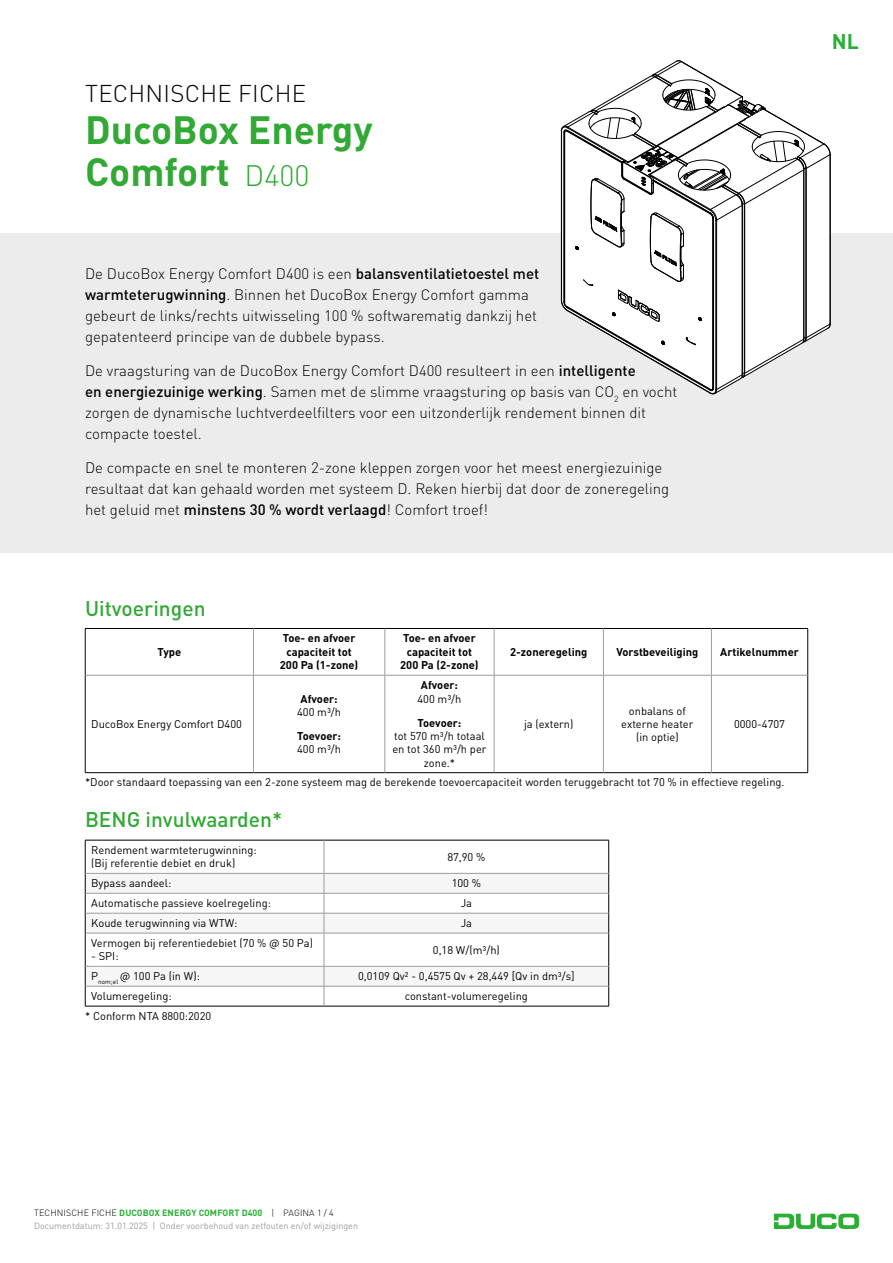
<style>
.page{position:relative;width:893px;height:1263px;background:#fff}
.page>*{position:absolute;margin:0;border:0;box-sizing:border-box;transform-origin:0 0}
.t1{font:700 39px/42px "DINOT";color:#31a934}
.t2{font:300 24px "DINOT";letter-spacing:.01em;color:#020206}
.t3{font:500 21px "DINOT";color:#31a934}
.t4{font:700 21px "DINOT";color:#2aaf35}
.t5{font:300 15px/21px "DINOT";color:#020206}
.t6{font:11.1px/13.4px "DINOT";color:#000;text-align:center}
.t7{font:700 11.1px/13.4px "DINOT";color:#000;text-align:center}
.t8{font:11.1px "DINOT";color:#020206}
.t9{font:11.1px/13.4px "DINOT";color:#020202;text-align:center}
.t10{font:9px "DINOT";color:#9c9c9d}
.t11{font:300 9px "DINOT";letter-spacing:.01em;color:#000}
.s1{font-weight:300;font-size:29.25px}
.s2{font-weight:500}
.s3{font-weight:700;color:#2aaf35}
</style>
<div class="page">
<svg style="left:774px;top:1213px;width:85px;height:16px"></svg>
<div style="left:0;top:234px;width:893px;height:146px;background:#ececec"></div>
<div style="left:0;top:331px;width:893px;height:146px;background:#ececec"></div>
<div style="left:0;top:427px;width:893px;height:125px;background:#ececec"></div>
<hr style="left:85px;top:628px;width:168px;height:1px;background:#000">
<hr style="left:85px;top:629px;width:1px;height:46px;background:#000">
<hr style="left:253px;top:628px;width:132px;height:1px;background:#000">
<hr style="left:385px;top:628px;width:109px;height:1px;background:#000">
<hr style="left:494px;top:628px;width:109px;height:1px;background:#000">
<hr style="left:603px;top:628px;width:108px;height:1px;background:#000">
<hr style="left:711px;top:628px;width:97px;height:1px;background:#000">
<hr style="left:807px;top:629px;width:1px;height:46px;background:#000">
<hr style="left:85px;top:675px;width:1px;height:97px;background:#000">
<hr style="left:807px;top:675px;width:1px;height:97px;background:#000">
<hr style="left:85px;top:772px;width:168px;height:1px;background:#000">
<hr style="left:253px;top:772px;width:132px;height:1px;background:#000">
<hr style="left:385px;top:772px;width:109px;height:1px;background:#000">
<hr style="left:494px;top:772px;width:109px;height:1px;background:#000">
<hr style="left:603px;top:772px;width:108px;height:1px;background:#000">
<hr style="left:711px;top:772px;width:97px;height:1px;background:#000">
<hr style="left:253px;top:629px;width:1px;height:46px;background:#9c9c9d">
<hr style="left:385px;top:629px;width:1px;height:46px;background:#9c9c9d">
<hr style="left:494px;top:629px;width:1px;height:46px;background:#9c9c9d">
<hr style="left:603px;top:629px;width:1px;height:46px;background:#9c9c9d">
<hr style="left:711px;top:629px;width:1px;height:46px;background:#9c9c9d">
<hr style="left:85px;top:675px;width:168px;height:1px;background:#9c9c9d">
<hr style="left:253px;top:675px;width:132px;height:1px;background:#9c9c9d">
<hr style="left:253px;top:675px;width:1px;height:97px;background:#9c9c9d">
<hr style="left:385px;top:675px;width:109px;height:1px;background:#9c9c9d">
<hr style="left:385px;top:675px;width:1px;height:97px;background:#9c9c9d">
<hr style="left:494px;top:675px;width:109px;height:1px;background:#9c9c9d">
<hr style="left:494px;top:675px;width:1px;height:97px;background:#9c9c9d">
<hr style="left:603px;top:675px;width:108px;height:1px;background:#9c9c9d">
<hr style="left:603px;top:675px;width:1px;height:97px;background:#9c9c9d">
<hr style="left:711px;top:675px;width:96px;height:1px;background:#9c9c9d">
<hr style="left:711px;top:675px;width:1px;height:97px;background:#9c9c9d">
<svg style="left:86px;top:841px;width:522px;height:165px"></svg>
<svg style="left:86px;top:874px;width:522px;height:112px;fill:#f6f6f6"></svg>
<hr style="left:85px;top:840px;width:239px;height:1px;background:#000">
<hr style="left:85px;top:840px;width:1px;height:33px;background:#000">
<hr style="left:324px;top:840px;width:285px;height:1px;background:#000">
<hr style="left:608px;top:840px;width:1px;height:33px;background:#000">
<svg style="left:85px;top:874px;width:1px;height:59px"></svg>
<svg style="left:608px;top:874px;width:1px;height:59px"></svg>
<hr style="left:85px;top:933px;width:1px;height:33px;background:#000">
<hr style="left:608px;top:933px;width:1px;height:33px;background:#000">
<svg style="left:85px;top:967px;width:1px;height:39px"></svg>
<svg style="left:608px;top:967px;width:1px;height:39px"></svg>
<hr style="left:85px;top:1006px;width:239px;height:1px;background:#000">
<hr style="left:324px;top:1006px;width:285px;height:1px;background:#000">
<hr style="left:324px;top:840px;width:1px;height:33px;background:#9c9c9d">
<hr style="left:85px;top:873px;width:239px;height:1px;background:#9c9c9d">
<hr style="left:324px;top:873px;width:285px;height:1px;background:#9c9c9d">
<hr style="left:85px;top:893px;width:239px;height:1px;background:#9c9c9d">
<hr style="left:324px;top:893px;width:285px;height:1px;background:#9c9c9d">
<hr style="left:85px;top:913px;width:239px;height:1px;background:#9c9c9d">
<hr style="left:324px;top:913px;width:285px;height:1px;background:#9c9c9d">
<svg style="left:324px;top:874px;width:1px;height:59px"></svg>
<hr style="left:85px;top:933px;width:239px;height:1px;background:#9c9c9d">
<hr style="left:324px;top:933px;width:285px;height:1px;background:#9c9c9d">
<hr style="left:324px;top:933px;width:1px;height:33px;background:#9c9c9d">
<hr style="left:85px;top:966px;width:239px;height:1px;background:#9c9c9d">
<hr style="left:324px;top:966px;width:285px;height:1px;background:#9c9c9d">
<hr style="left:85px;top:986px;width:239px;height:1px;background:#9c9c9d">
<hr style="left:324px;top:986px;width:285px;height:1px;background:#9c9c9d">
<svg style="left:324px;top:966px;width:1px;height:40px"></svg>
<svg style="left:561px;top:60px;width:270px;height:334px"></svg>
<h2 class="t2" style="left:85px;top:77px;width:222px">TECHNISCHE FICHE</h2>
<h1 class="t1" style="left:85px;top:107px;width:289px">DucoBox Energy<br>Comfort <span class="s1">D400</span></h1>
<p class="t5" style="left:85px;top:263px;width:456px">De DucoBox Energy Comfort D400 is een <span class="s2">balansventilatietoestel met warmteterugwinning</span>. Binnen het DucoBox Energy Comfort gamma gebeurt de links/rechts uitwisseling 100 % softwarematig dankzij het gepatenteerd principe van de dubbele bypass.</p>
<p class="t5" style="left:85px;top:360px;width:594px">De vraagsturing van de DucoBox Energy Comfort D400 resulteert in een <span class="s2">intelligente<br>en energiezuinige werking</span>. Samen met de slimme vraagsturing op basis van CO<sub>2</sub> en vocht zorgen de dynamische luchtverdeelfilters voor een uitzonderlijk rendement binnen dit compacte toestel.</p>
<p class="t5" style="left:85px;top:456px;width:586px">De compacte en snel te monteren 2-zone kleppen zorgen voor het meest energiezuinige resultaat dat kan gehaald worden met systeem D. Reken hierbij dat door de zoneregeling het geluid met <span class="s2">minstens 30 % wordt verlaagd</span>! Comfort troef!</p>
<h3 class="t3" style="left:85px;top:594px;width:122px">Uitvoeringen</h3>
<p class="t7" style="left:157px;top:645px;width:25px">Type</p>
<p class="t6" style="left:91px;top:717px;width:152px">DucoBox Energy Comfort D400</p>
<p class="t7" style="left:280px;top:631px;width:80px">Toe- en afvoer capaciteit tot<br>200 Pa (1-zone)</p>
<p class="t7" style="left:400px;top:631px;width:80px">Toe- en afvoer capaciteit tot<br>200 Pa (2-zone)</p>
<p class="t7" style="left:301px;top:691px;width:39px">Afvoer:</p>
<p class="t9" style="left:297px;top:705px;width:46px">400 m3/h</p>
<p class="t7" style="left:297px;top:729px;width:45px">Toevoer:</p>
<p class="t9" style="left:297px;top:742px;width:46px">400 m3/h</p>
<p class="t7" style="left:421px;top:678px;width:39px">Afvoer:</p>
<p class="t9" style="left:417px;top:691px;width:46px">400 m3/h</p>
<p class="t7" style="left:418px;top:715px;width:45px">Toevoer:</p>
<p class="t9" style="left:392px;top:729px;width:96px">tot 570 m3/h totaal en tot 360 m3/h per zone.*</p>
<p class="t7" style="left:510px;top:645px;width:79px">2-zoneregeling</p>
<p class="t7" style="left:616px;top:645px;width:83px">Vorstbeveiliging</p>
<p class="t7" style="left:720px;top:645px;width:80px">Artikelnummer</p>
<p class="t6" style="left:524px;top:717px;width:51px">ja (extern)</p>
<p class="t6" style="left:621px;top:703px;width:74px">onbalans of externe heater (in optie)</p>
<p class="t6" style="left:734px;top:717px;width:53px">0000-4707</p>
<p class="t8" style="left:85px;top:775px;width:701px">*Door standaard toepassing van een 2-zone systeem mag de berekende toevoercapaciteit worden teruggebracht tot 70 % in effectieve regeling.</p>
<h3 class="t3" style="left:85px;top:805px;width:199px">BENG invulwaarden*</h3>
<p class="t6" style="left:91px;top:843px;width:167px;text-align:left">Rendement warmteterugwinning: (Bij referentie debiet en druk)</p>
<p class="t6" style="left:447px;top:849px;width:40px">87,90 %</p>
<p class="t6" style="left:91px;top:876px;width:82px">Bypass aandeel:</p>
<p class="t6" style="left:452px;top:876px;width:31px">100 %</p>
<p class="t6" style="left:91px;top:896px;width:181px">Automatische passieve koelregeling:</p>
<p class="t6" style="left:461px;top:896px;width:13px">Ja</p>
<p class="t6" style="left:91px;top:916px;width:148px">Koude terugwinning via WTW:</p>
<p class="t6" style="left:461px;top:916px;width:13px">Ja</p>
<p class="t6" style="left:91px;top:936px;width:223px">Vermogen bij referentiedebiet (70 % @ 50 Pa)</p>
<p class="t6" style="left:91px;top:949px;width:29px">- SPI:</p>
<p class="t6" style="left:433px;top:942px;width:68px">0,18 W/(m3/h)</p>
<p class="t6" style="left:91px;top:969px;width:110px">P<sub>nom;el</sub> @ 100 Pa (in W):</p>
<p class="t6" style="left:358px;top:969px;width:218px">0,0109 Qv² - 0,4575 Qv + 28,449 [Qv in dm³/s]</p>
<p class="t6" style="left:91px;top:989px;width:82px">Volumeregeling:</p>
<p class="t6" style="left:405px;top:989px;width:125px">constant-volumeregeling</p>
<p class="t8" style="left:85px;top:1008px;width:128px">* Conform NTA 8800:2020</p>
<h3 class="t4" style="left:832px;top:27px;width:29px">NL</h3>
<p class="t11" style="left:34px;top:1207px;width:301px">TECHNISCHE FICHE <span class="s3">DUCOBOX ENERGY COMFORT D400</span> | PAGINA 1 / 4</p>
<p class="t10" style="left:34px;top:1219px;width:326px">Documentdatum: 31.01.2025 | Onder voorbehoud van zetfouten en/of wijzigingen</p>
</div>
